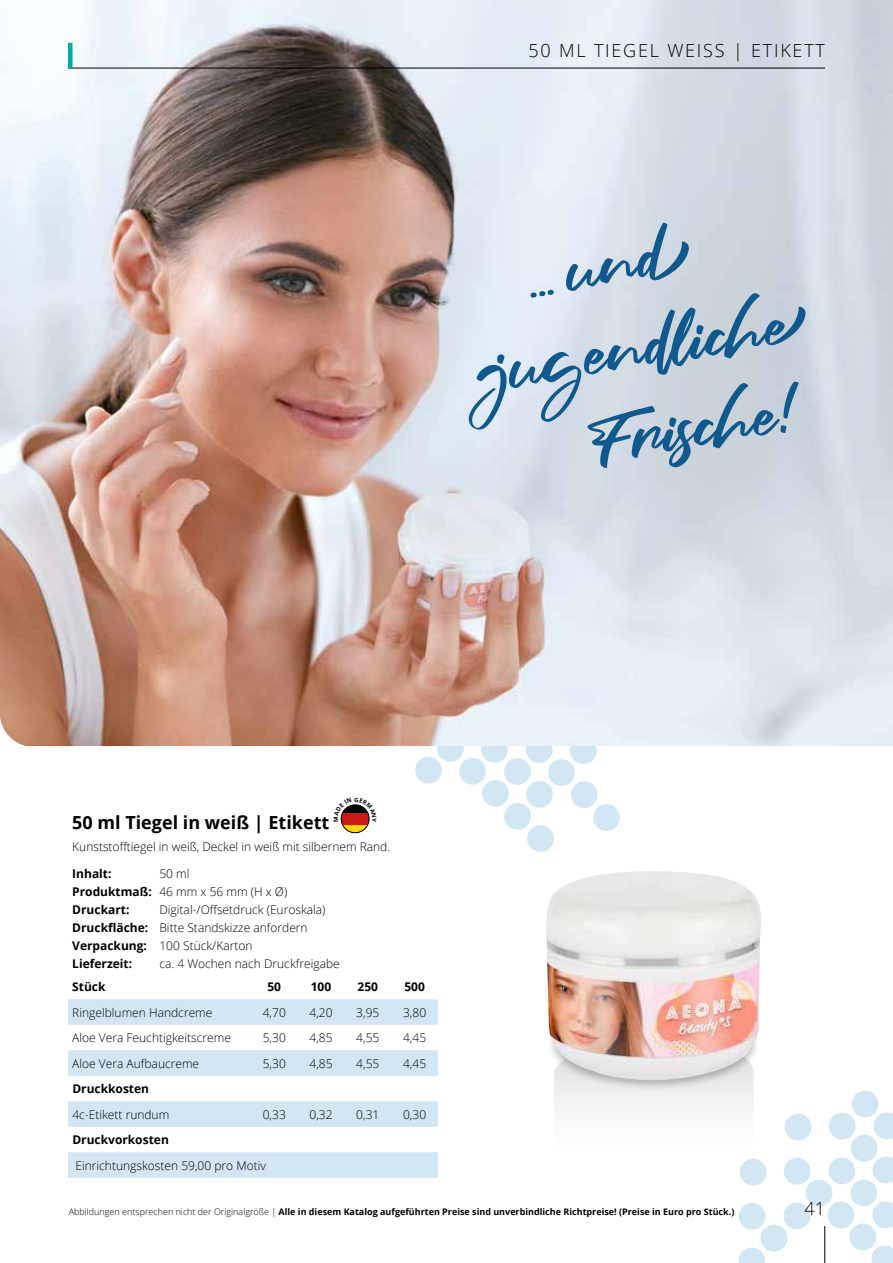
<style>
.page{position:relative;width:893px;height:1263px;background:#fff}
.page>*{position:absolute;margin:0;border:0;box-sizing:border-box;transform-origin:0 0}
.t1{font:66px "Fair Prosper";color:#0f598f}
.t2{font:300 18px "Open Sans";letter-spacing:.1em;color:#000}
.t3{font:700 18px "Open Sans";color:#000}
.t4{font:300 12px/18px "Open Sans";color:#000}
.t5{font:700 12px/18px "Open Sans";color:#000}
.t6{font:700 9px "Open Sans";color:#000}
.s1{font-weight:300}
.s2{font-weight:700}
</style>
<div class="page">
<svg style="left:415px;top:746px;width:205px;height:106px"></svg>
<img style="left:0;top:0;width:893px;height:746px">
<img style="left:546px;top:871px;width:215px;height:184px">
<svg style="left:554px;top:1042px;width:339px;height:221px"></svg>
<svg style="left:68px;top:999px;width:370px;height:179px"></svg>
<div style="left:68px;top:1050px;width:370px;height:26px;background:#d2e6f3"></div>
<svg style="left:342px;top:825px;width:26px;height:8px"></svg>
<div style="left:341px;top:813px;width:28px;height:12px;background:#cd1719"></div>
<div style="left:341px;top:805px;width:28px;height:28px;border:1px solid #000;border-radius:50%"></div>
<hr style="left:68px;top:68px;width:757px;height:1px;background:#000">
<div style="left:68px;top:43px;width:5px;height:25px;background:#00aaa7"></div>
<hr style="left:824px;top:1226px;width:1px;height:37px;background:#000">
<svg style="left:340px;top:804px;width:30px;height:18px"></svg>
<h2 class="t2" style="left:528px;top:38px;width:298px">50 ML TIEGEL WEISS | ETIKETT</h2>
<h1 class="t1" style="left:520px;top:242px;width:142px;rotate:-9deg">… und</h1>
<h1 class="t1" style="left:470px;top:338px;width:318px;rotate:-9deg">jugendliche</h1>
<h1 class="t1" style="left:585px;top:408px;width:219px;rotate:-9deg">Frische!</h1>
<h2 class="t3" style="left:72px;top:810px;width:259px">50 ml Tiegel in weiß | Etikett</h2>
<p class="t4" style="left:72px;top:837px;width:319px">Kunststofftiegel in weiß, Deckel in weiß mit silbernem Rand.</p>
<p class="t5" style="left:72px;top:864px;width:41px">Inhalt:</p>
<p class="t5" style="left:72px;top:864px;width:217px;text-indent:87px"><span class="s1">50 ml<br></span>Produktmaß: <span class="s1">46 mm x 56 mm (H x Ø)<br></span>Druckart:</p>
<p class="t4" style="left:72px;top:900px;width:255px;text-indent:87px">Digital-/Offsetdruck (Euroskala)<br><span class="s2">Druckfläche:</span> Bitte Standskizze anfordern<br><span class="s2">Verpackung:</span> 100 Stück/Karton<br><span class="s2">Lieferzeit:</span></p>
<p class="t4" style="left:159px;top:954px;width:182px">ca. 4 Wochen nach Druckfreigabe</p>
<p class="t5" style="left:72px;top:977px;width:35px">Stück</p>
<p class="t5" style="left:267px;top:977px;width:15px">50</p>
<p class="t5" style="left:311px;top:977px;width:22px">100</p>
<p class="t5" style="left:358px;top:977px;width:22px">250</p>
<p class="t5" style="left:404px;top:977px;width:22px">500</p>
<p class="t4" style="left:72px;top:1003px;width:142px">Ringelblumen Handcreme</p>
<p class="t4" style="left:263px;top:1003px;width:25px">4,70</p>
<p class="t4" style="left:309px;top:1003px;width:25px">4,20</p>
<p class="t4" style="left:356px;top:1003px;width:25px">3,95</p>
<p class="t4" style="left:403px;top:1003px;width:25px">3,80</p>
<p class="t4" style="left:72px;top:1028px;width:160px">Aloe Vera Feuchtigkeitscreme</p>
<p class="t4" style="left:263px;top:1028px;width:25px">5,30</p>
<p class="t4" style="left:309px;top:1028px;width:25px">4,85</p>
<p class="t4" style="left:356px;top:1028px;width:25px">4,55</p>
<p class="t4" style="left:403px;top:1028px;width:25px">4,45</p>
<p class="t4" style="left:72px;top:1054px;width:128px">Aloe Vera Aufbaucreme</p>
<p class="t4" style="left:263px;top:1054px;width:25px">5,30</p>
<p class="t4" style="left:309px;top:1054px;width:25px">4,85</p>
<p class="t4" style="left:356px;top:1054px;width:25px">4,55</p>
<p class="t4" style="left:403px;top:1054px;width:25px">4,45</p>
<p class="t5" style="left:72px;top:1079px;width:78px">Druckkosten</p>
<p class="t4" style="left:72px;top:1105px;width:98px">4c-Etikett rundum</p>
<p class="t4" style="left:263px;top:1105px;width:25px">0,33</p>
<p class="t4" style="left:310px;top:1105px;width:25px">0,32</p>
<p class="t4" style="left:356px;top:1105px;width:25px">0,31</p>
<p class="t4" style="left:403px;top:1105px;width:25px">0,30</p>
<p class="t5" style="left:72px;top:1130px;width:98px">Druckvorkosten</p>
<p class="t4" style="left:75px;top:1156px;width:192px">Einrichtungskosten 59,00 pro Motiv</p>
<p class="t6" style="left:69px;top:1205px;width:667px"><span class="s1">Abbildungen entsprechen nicht der Originalgröße |</span> Alle in diesem Katalog aufgeführten Preise sind unverbindliche Richtpreise! (Preise in Euro pro Stück.)</p>
<h2 class="t2" style="left:804px;top:1196px;width:22px">41</h2>
</div>
